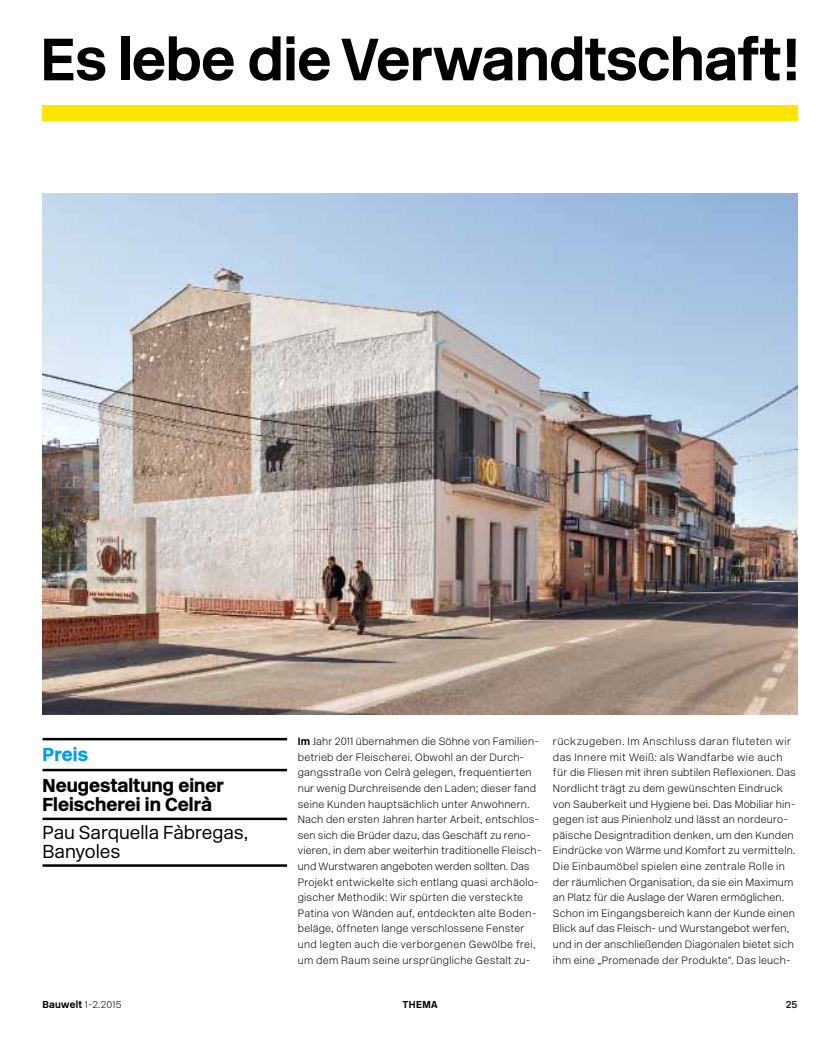
<style>
.page{position:relative;width:833px;height:1053px;background:#fff}
.page>*{position:absolute;margin:0;border:0;box-sizing:border-box;transform-origin:0 0}
.t1{font:700 59.38px "New Rail Alphabet";letter-spacing:-.01em;color:#000}
.t2{font:900 18.75px/18.8px "New Rail Alphabet";color:#000}
.t3{font:300 18.75px/18.8px "New Rail Alphabet";letter-spacing:-.005em;color:#000}
.t4{font:900 18.75px "New Rail Alphabet";letter-spacing:.005em;color:#009ee3}
.t5{font:10.62px/15.6px "New Rail Alphabet White";letter-spacing:.02em;color:#000}
.t6{font:10px "New Rail Alphabet White";color:#000}
.t7{font:700 10px "New Rail Alphabet";letter-spacing:.025em;color:#000}
.t8{font:500 10px "New Rail Alphabet";color:#000}
.s1{font-family:"New Rail Alphabet";font-weight:700}
</style>
<div class="page">
<img style="left:43px;top:193px;width:754px;height:521px">
<div style="left:43px;top:106px;width:754px;height:15px;background:#ffe500"></div>
<hr style="left:43px;top:768px;width:244px;height:3px;background:#000">
<hr style="left:43px;top:737px;width:244px;height:3px;background:#000">
<hr style="left:43px;top:817px;width:244px;height:3px;background:#000">
<hr style="left:43px;top:864px;width:244px;height:2px;background:#000">
<h1 class="t1" style="left:41px;top:20px;width:760px">Es lebe die Verwandtschaft!</h1>
<h2 class="t4" style="left:43px;top:741px;width:47px">Preis</h2>
<h2 class="t2" style="left:43px;top:776px;width:183px">Neugestaltung einer<br>Fleischerei in Celrà</h2>
<h2 class="t3" style="left:43px;top:822px;width:207px">Pau Sarquella Fàbregas,<br>Banyoles</h2>
<p class="t5" style="left:298px;top:733px;width:245px"><span class="s1">Im</span> Jahr 2011 übernahmen die Söhne von Familien&shy;betrieb der Fleischerei. Obwohl an der Durch&shy;gangsstraße von Celrà gelegen, frequentierten nur wenig Durchreisende den Laden; dieser fand seine Kunden hauptsächlich unter Anwohnern.<br>Nach den ersten Jahren harter Arbeit, entschlos&shy;sen sich die Brüder dazu, das Geschäft zu reno&shy;vieren, in dem aber weiterhin traditionelle Fleisch&shy;und Wurstwaren angeboten werden sollten. Das Projekt entwickelte sich entlang quasi archäolo&shy;gischer Methodik: Wir spürten die versteckte Patina von Wänden auf, entdeckten alte Boden&shy;beläge, öffneten lange verschlossene Fenster und legten auch die verborgenen Gewölbe frei, um dem Raum seine ursprüngliche Gestalt zu-</p>
<p class="t5" style="left:553px;top:733px;width:244px">rückzugeben. Im Anschluss daran fluteten wir das Innere mit Weiß: als Wandfarbe wie auch für die Fliesen mit ihren subtilen Reflexionen. Das Nordlicht trägt zu dem gewünschten Eindruck von Sauberkeit und Hygiene bei. Das Mobiliar hin&shy;gegen ist aus Pinienholz und lässt an nordeuro&shy;päische Designtradition denken, um den Kunden Eindrücke von Wärme und Komfort zu vermitteln.<br>Die Einbaumöbel spielen eine zentrale Rolle in der räumlichen Organisation, da sie ein Maximum an Platz für die Auslage der Waren ermöglichen.<br>Schon im Eingangsbereich kann der Kunde einen Blick auf das Fleisch- und Wurstangebot werfen, und in der anschließenden Diagonalen bietet sich ihm eine „Promenade der Produkte“. Das leuch-</p>
<p class="t6" style="left:43px;top:998px;width:80px"><span class="s1">Bauwelt</span> 1-2.2015</p>
<p class="t7" style="left:402px;top:998px;width:36px">Thema</p>
<p class="t8" style="left:786px;top:998px;width:13px">25</p>
</div>
